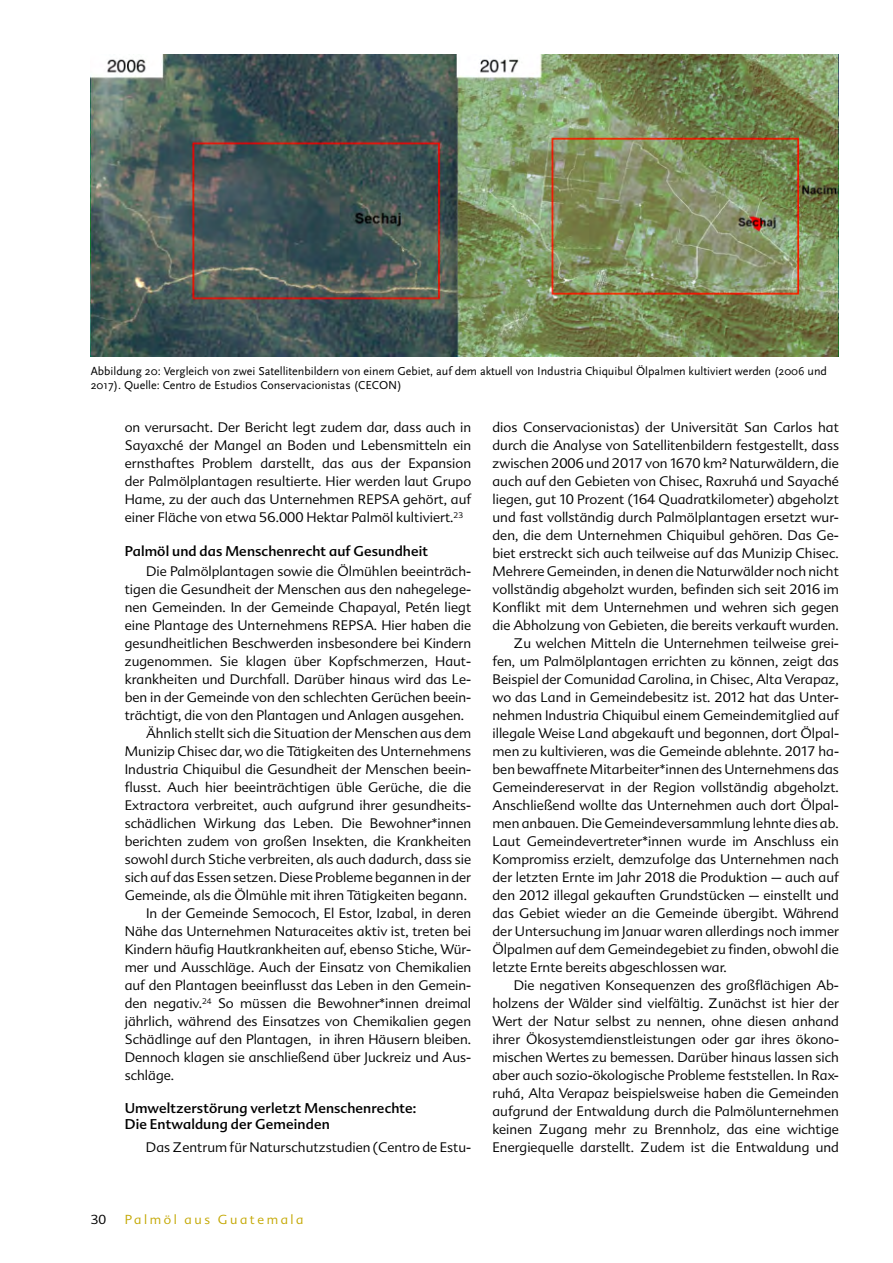
<style>
.page{position:relative;width:893px;height:1263px;background:#fff}
.page>*{position:absolute;margin:0;border:0;box-sizing:border-box;transform-origin:0 0}
.t1{font:300 13.5px/18px "Advert";color:#000;text-align:justify}
.t2{font:13.5px/16.2px "Advert";letter-spacing:.01em;color:#000}
.t3{font:300 12.75px "Advert";letter-spacing:.2em;color:#c3a700}
.t4{font:300 12.75px "Advert";color:#000}
.t5{font:12px/14.4px "Scala Sans OT";color:#000}
</style>
<div class="page">
<img style="left:91px;top:54px;width:747px;height:303px">
<p class="t5" style="left:91px;top:363px;width:738px">Abbildung 20: Vergleich von zwei Satellitenbildern von einem Gebiet, auf dem aktuell von Industria Chiquibul Ölpalmen kultiviert werden (2006 und<br>2017). Quelle: Centro de Estudios Conservacionistas (CECON)</p>
<p class="t1" style="left:125px;top:418px;width:348px">on verursacht. Der Bericht legt zudem dar, dass auch in Sayaxché der Mangel an Boden und Lebensmitteln ein ernsthaftes Problem darstellt, das aus der Expansion der Palmölplantagen resultierte. Hier werden laut Grupo Hame, zu der auch das Unternehmen REPSA gehört, auf einer Fläche von etwa 56.000 Hektar Palmöl kultiviert.<sup>23</sup></p>
<p class="t2" style="left:125px;top:543px;width:305px">Palmöl und das Menschenrecht auf Gesundheit</p>
<p class="t1" style="left:146px;top:562px;width:327px">Die Palmölplantagen sowie die Ölmühlen beeinträch-</p>
<p class="t1" style="left:125px;top:580px;width:348px">tigen die Gesundheit der Menschen aus den nahegelege-</p>
<p class="t1" style="left:125px;top:598px;width:348px">nen Gemeinden. In der Gemeinde Chapayal, Petén liegt</p>
<p class="t1" style="left:125px;top:616px;width:348px">eine Plantage des Unternehmens REPSA. Hier haben die</p>
<p class="t1" style="left:125px;top:634px;width:348px">gesundheitlichen Beschwerden insbesondere bei Kindern</p>
<p class="t1" style="left:125px;top:652px;width:348px">zugenommen. Sie klagen über Kopfschmerzen, Haut-</p>
<p class="t1" style="left:125px;top:670px;width:348px">krankheiten und Durchfall. Darüber hinaus wird das Le-</p>
<p class="t1" style="left:125px;top:688px;width:348px">ben in der Gemeinde von den schlechten Gerüchen beein-</p>
<p class="t1" style="left:125px;top:706px;width:341px">trächtigt, die von den Plantagen und Anlagen ausgehen.</p>
<p class="t1" style="left:146px;top:724px;width:327px">Ähnlich stellt sich die Situation der Menschen aus dem</p>
<p class="t1" style="left:125px;top:742px;width:348px">Munizip Chisec dar, wo die Tätigkeiten des Unternehmens</p>
<p class="t1" style="left:125px;top:760px;width:348px">Industria Chiquibul die Gesundheit der Menschen beein-</p>
<p class="t1" style="left:125px;top:778px;width:348px">flusst. Auch hier beeinträchtigen üble Gerüche, die die</p>
<p class="t1" style="left:125px;top:796px;width:348px">Extractora verbreitet, auch aufgrund ihrer gesundheits-</p>
<p class="t1" style="left:125px;top:814px;width:348px">schädlichen Wirkung das Leben. Die Bewohner*innen</p>
<p class="t1" style="left:125px;top:832px;width:348px">berichten zudem von großen Insekten, die Krankheiten</p>
<p class="t1" style="left:125px;top:850px;width:348px">sowohl durch Stiche verbreiten, als auch dadurch, dass sie</p>
<p class="t1" style="left:125px;top:868px;width:348px">sich auf das Essen setzen. Diese Probleme begannen in der</p>
<p class="t1" style="left:125px;top:886px;width:344px">Gemeinde, als die Ölmühle mit ihren Tätigkeiten begann.</p>
<p class="t1" style="left:146px;top:904px;width:327px">In der Gemeinde Semococh, El Estor, Izabal, in deren</p>
<p class="t1" style="left:125px;top:922px;width:348px">Nähe das Unternehmen Naturaceites aktiv ist, treten bei</p>
<p class="t1" style="left:125px;top:940px;width:348px">Kindern häufig Hautkrankheiten auf, ebenso Stiche, Wür-</p>
<p class="t1" style="left:125px;top:958px;width:348px">mer und Ausschläge. Auch der Einsatz von Chemikalien</p>
<p class="t1" style="left:125px;top:976px;width:348px">auf den Plantagen beeinflusst das Leben in den Gemein-</p>
<p class="t1" style="left:125px;top:994px;width:348px">den negativ.<sup>24</sup> So müssen die Bewohner*innen dreimal</p>
<p class="t1" style="left:125px;top:1012px;width:348px">jährlich, während des Einsatzes von Chemikalien gegen</p>
<p class="t1" style="left:125px;top:1030px;width:348px">Schädlinge auf den Plantagen, in ihren Häusern bleiben.</p>
<p class="t1" style="left:125px;top:1048px;width:348px">Dennoch klagen sie anschließend über Juckreiz und Aus-</p>
<p class="t1" style="left:125px;top:1066px;width:51px">schläge.</p>
<p class="t2" style="left:125px;top:1099px;width:293px">Umweltzerstörung verletzt Menschenrechte:<br>Die Entwaldung der Gemeinden</p>
<p class="t1" style="left:146px;top:1138px;width:327px">Das Zentrum für Naturschutzstudien (Centro de Estu-</p>
<p class="t1" style="left:492px;top:418px;width:348px">dios Conservacionistas) der Universität San Carlos hat</p>
<p class="t1" style="left:492px;top:436px;width:348px">durch die Analyse von Satellitenbildern festgestellt, dass</p>
<p class="t1" style="left:492px;top:454px;width:348px">zwischen 2006 und 2017 von 1670 km² Naturwäldern, die</p>
<p class="t1" style="left:492px;top:472px;width:348px">auch auf den Gebieten von Chisec, Raxruhá und Sayaché</p>
<p class="t1" style="left:492px;top:490px;width:348px">liegen, gut 10 Prozent (164 Quadratkilometer) abgeholzt</p>
<p class="t1" style="left:492px;top:508px;width:348px">und fast vollständig durch Palmölplantagen ersetzt wur-</p>
<p class="t1" style="left:492px;top:526px;width:348px">den, die dem Unternehmen Chiquibul gehören. Das Ge-</p>
<p class="t1" style="left:492px;top:544px;width:348px">biet erstreckt sich auch teilweise auf das Munizip Chisec.</p>
<p class="t1" style="left:492px;top:562px;width:348px">Mehrere Gemeinden, in denen die Naturwälder noch nicht</p>
<p class="t1" style="left:492px;top:580px;width:348px">vollständig abgeholzt wurden, befinden sich seit 2016 im</p>
<p class="t1" style="left:492px;top:598px;width:348px">Konflikt mit dem Unternehmen und wehren sich gegen</p>
<p class="t1" style="left:492px;top:616px;width:348px">die Abholzung von Gebieten, die bereits verkauft wurden.</p>
<p class="t1" style="left:514px;top:634px;width:327px">Zu welchen Mitteln die Unternehmen teilweise grei-</p>
<p class="t1" style="left:492px;top:652px;width:348px">fen, um Palmölplantagen errichten zu können, zeigt das</p>
<p class="t1" style="left:492px;top:670px;width:348px">Beispiel der Comunidad Carolina, in Chisec, Alta Verapaz,</p>
<p class="t1" style="left:492px;top:688px;width:348px">wo das Land in Gemeindebesitz ist. 2012 hat das Unter-</p>
<p class="t1" style="left:492px;top:706px;width:348px">nehmen Industria Chiquibul einem Gemeindemitglied auf</p>
<p class="t1" style="left:492px;top:724px;width:348px">illegale Weise Land abgekauft und begonnen, dort Ölpal-</p>
<p class="t1" style="left:492px;top:742px;width:348px">men zu kultivieren, was die Gemeinde ablehnte. 2017 ha-</p>
<p class="t1" style="left:492px;top:760px;width:348px">ben bewaffnete Mitarbeiter*innen des Unternehmens das</p>
<p class="t1" style="left:492px;top:778px;width:348px">Gemeindereservat in der Region vollständig abgeholzt.</p>
<p class="t1" style="left:492px;top:796px;width:348px">Anschließend wollte das Unternehmen auch dort Ölpal-</p>
<p class="t1" style="left:492px;top:814px;width:348px">men anbauen. Die Gemeindeversammlung lehnte dies ab.</p>
<p class="t1" style="left:492px;top:832px;width:348px">Laut Gemeindevertreter*innen wurde im Anschluss ein</p>
<p class="t1" style="left:492px;top:850px;width:348px">Kompromiss erzielt, demzufolge das Unternehmen nach</p>
<p class="t1" style="left:492px;top:868px;width:348px">der letzten Ernte im Jahr 2018 die Produktion – auch auf</p>
<p class="t1" style="left:492px;top:886px;width:348px">den 2012 illegal gekauften Grundstücken – einstellt und</p>
<p class="t1" style="left:492px;top:904px;width:348px">das Gebiet wieder an die Gemeinde übergibt. Während</p>
<p class="t1" style="left:492px;top:922px;width:348px">der Untersuchung im Januar waren allerdings noch immer</p>
<p class="t1" style="left:492px;top:940px;width:348px">Ölpalmen auf dem Gemeindegebiet zu finden, obwohl die</p>
<p class="t1" style="left:492px;top:958px;width:236px">letzte Ernte bereits abgeschlossen war.</p>
<p class="t1" style="left:514px;top:976px;width:327px">Die negativen Konsequenzen des großflächigen Ab-</p>
<p class="t1" style="left:492px;top:994px;width:348px">holzens der Wälder sind vielfältig. Zunächst ist hier der</p>
<p class="t1" style="left:492px;top:1012px;width:348px">Wert der Natur selbst zu nennen, ohne diesen anhand</p>
<p class="t1" style="left:492px;top:1030px;width:348px">ihrer Ökosystemdienstleistungen oder gar ihres ökono-</p>
<p class="t1" style="left:492px;top:1048px;width:348px">mischen Wertes zu bemessen. Darüber hinaus lassen sich</p>
<p class="t1" style="left:492px;top:1066px;width:348px">aber auch sozio-ökologische Probleme feststellen. In Rax-</p>
<p class="t1" style="left:492px;top:1084px;width:348px">ruhá, Alta Verapaz beispielsweise haben die Gemeinden</p>
<p class="t1" style="left:492px;top:1102px;width:348px">aufgrund der Entwaldung durch die Palmölunternehmen</p>
<p class="t1" style="left:492px;top:1120px;width:348px">keinen Zugang mehr zu Brennholz, das eine wichtige</p>
<p class="t1" style="left:492px;top:1138px;width:348px">Energiequelle darstellt. Zudem ist die Entwaldung und</p>
<p class="t4" style="left:91px;top:1212px;width:17px">30</p>
<p class="t3" style="left:125px;top:1212px;width:180px">Palmöl aus Guatemala</p>
</div>
